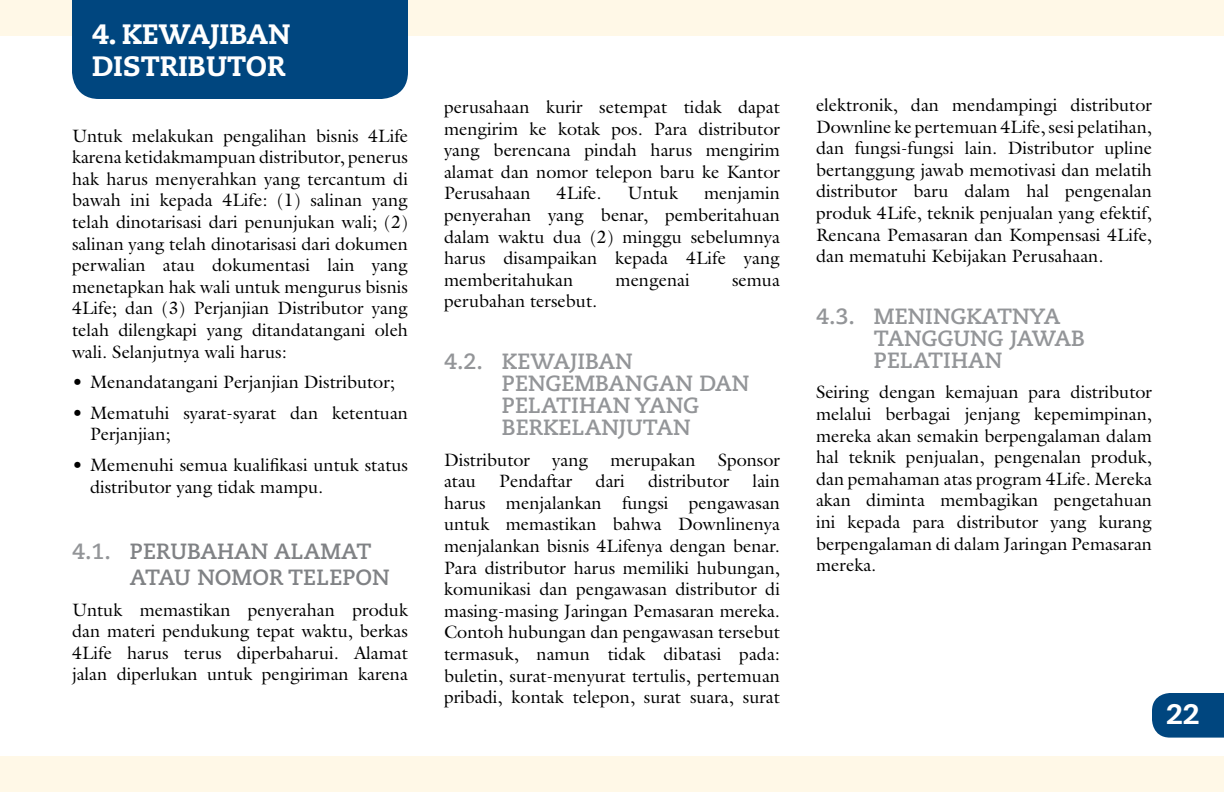
<style>
.page{position:relative;width:1224px;height:792px;background:#fff}
.page>*{position:absolute;margin:0;border:0;box-sizing:border-box;transform-origin:0 0}
.t1{font:800 28px/32px "Caecilia LT Std";color:#fff}
.t2{font:700 22px/22px "Caecilia LT Std";color:#939598}
.t3{font:700 22px/26.4px "Caecilia LT Std";color:#808285}
.t4{font:18px/21.6px "Galliard Std";color:#000;text-align:justify}
.s1{color:#939598}
</style>
<div class="page">
<div style="left:0;top:0;width:1224px;height:36px;background:#fff8e7"></div>
<div style="left:0;top:756px;width:1224px;height:36px;background:#fff8e7"></div>
<div style="left:72px;top:0;width:336px;height:99px;background:#00467f"></div>
<div style="left:1152px;top:693px;width:72px;height:45px;background:#00467f"></div>
<h1 class="t1" style="left:92px;top:19px;width:200px">4. KEWAJIBAN<br>DISTRIBUTOR</h1>
<p class="t4" style="left:72px;top:124px;width:338px">Untuk melakukan pengalihan bisnis 4Life karena ketidakmampuan distributor, penerus hak harus menyerahkan yang tercantum di bawah ini kepada 4Life: (1) salinan yang telah dinotarisasi dari penunjukan wali; (2) salinan yang telah dinotarisasi dari dokumen perwalian atau dokumentasi lain yang menetapkan hak wali untuk mengurus bisnis 4Life; dan (3) Perjanjian Distributor yang telah dilengkapi yang ditandatangani oleh wali. Selanjutnya wali harus:</p>
<p class="t4" style="left:72px;top:371px;width:324px">• Menandatangani Perjanjian Distributor;</p>
<p class="t4" style="left:90px;top:402px;width:320px;text-indent:-18px">• Mematuhi syarat-syarat dan ketentuan<br>Perjanjian;</p>
<p class="t4" style="left:90px;top:454px;width:320px;text-indent:-18px">• Memenuhi semua kualifikasi untuk status distributor yang tidak mampu.</p>
<p class="t3" style="left:130px;top:538px;width:261px;text-indent:-58px"><span class="s1">4.1.</span> PERUBAHAN ALAMAT<br>ATAU NOMOR TELEPON</p>
<p class="t4" style="left:72px;top:598px;width:338px">Untuk memastikan penyerahan produk dan materi pendukung tepat waktu, berkas 4Life harus terus diperbaharui. Alamat jalan diperlukan untuk pengiriman karena</p>
<p class="t4" style="left:444px;top:96px;width:338px">perusahaan kurir setempat tidak dapat mengirim ke kotak pos. Para distributor yang berencana pindah harus mengirim alamat dan nomor telepon baru ke Kantor Perusahaan</p>
<p class="t4" style="left:557px;top:182px;width:46px">4Life.</p>
<p class="t4" style="left:628px;top:182px;width:52px">Untuk</p>
<p class="t4" style="left:444px;top:182px;width:338px;text-indent:260px">menjamin penyerahan yang benar, pemberitahuan dalam waktu dua (2) minggu sebelumnya harus disampaikan kepada 4Life yang memberitahukan</p>
<p class="t4" style="left:616px;top:269px;width:76px">mengenai</p>
<p class="t4" style="left:732px;top:269px;width:49px">semua</p>
<p class="t4" style="left:444px;top:290px;width:155px">perubahan tersebut.</p>
<p class="t2" style="left:502px;top:351px;width:249px;text-indent:-58px">4.2. KEWAJIBAN<br>PENGEMBANGAN DAN<br>PELATIHAN YANG<br>BERKELANJUTAN</p>
<p class="t4" style="left:444px;top:448px;width:338px">Distributor yang merupakan Sponsor atau</p>
<p class="t4" style="left:444px;top:470px;width:338px;text-indent:309px">lain harus menjalankan fungsi pengawasan untuk memastikan bahwa Downlinenya menjalankan bisnis 4Lifenya dengan benar.<br>Para distributor harus memiliki hubungan, komunikasi dan pengawasan distributor di masing-masing Jaringan Pemasaran mereka.<br>Contoh hubungan dan pengawasan tersebut termasuk, namun tidak dibatasi pada: buletin, surat-menyurat tertulis, pertemuan pribadi, kontak telepon, surat suara, surat</p>
<p class="t4" style="left:499px;top:470px;width:75px">Pendaftar</p>
<p class="t4" style="left:596px;top:470px;width:31px">dari</p>
<p class="t4" style="left:648px;top:470px;width:83px">distributor</p>
<p class="t4" style="left:816px;top:94px;width:338px">elektronik, dan mendampingi distributor Downline ke pertemuan 4Life, sesi pelatihan, dan fungsi-fungsi lain. Distributor upline bertanggung jawab memotivasi dan melatih distributor baru dalam hal pengenalan produk 4Life, teknik penjualan yang efektif, Rencana Pemasaran dan Kompensasi 4Life, dan mematuhi Kebijakan Perusahaan.</p>
<p class="t2" style="left:874px;top:305px;width:213px;text-indent:-58px">4.3. MENINGKATNYA<br>TANGGUNG JAWAB<br>PELATIHAN</p>
<p class="t4" style="left:816px;top:381px;width:338px">Seiring dengan kemajuan para distributor melalui berbagai jenjang kepemimpinan, mereka akan semakin berpengalaman dalam hal teknik penjualan, pengenalan produk, dan pemahaman atas program 4Life. Mereka akan diminta membagikan pengetahuan ini kepada para distributor yang kurang berpengalaman di dalam Jaringan Pemasaran mereka.</p>
<h1 class="t1" style="left:1166px;top:699px;width:35px">22</h1>
</div>
